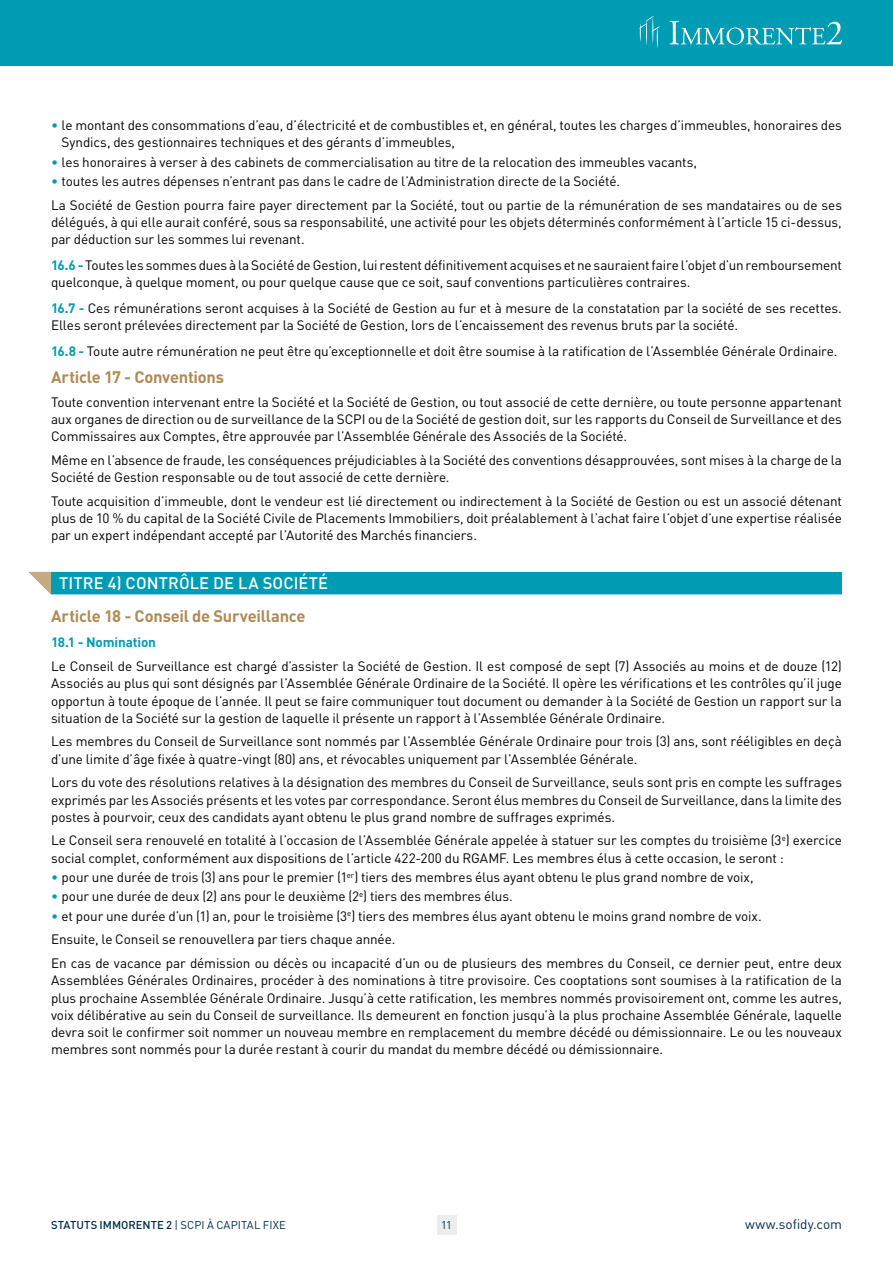
<style>
.page{position:relative;width:893px;height:1263px;background:#fff}
.page>*{position:absolute;margin:0;border:0;box-sizing:border-box;transform-origin:0 0}
.t1{font:700 16.5px "DIN";letter-spacing:-.015em;color:#b08a54}
.t2{font:500 16.5px "DIN";letter-spacing:.01em;color:#fff}
.t3{font:13.5px/17.2px "DIN";letter-spacing:-.01em;color:#000}
.t4{font:700 13.5px "DIN";letter-spacing:-.01em;color:#009cb4}
.t5{font:13.5px "DIN";color:#002d4a}
.t6{font:500 11.25px "DIN";color:#002d4a}
.t7{font:11.25px "DIN";color:#002d4a}
.s1{color:#009cb4}
.s2{font-weight:700;color:#009cb4}
.s3{font-weight:400}
</style>
<div class="page">
<div style="left:0;top:0;width:893px;height:66px;background:#009cb4"></div>
<svg style="left:670px;top:21px;width:172px;height:24px"></svg>
<svg style="left:639px;top:16px;width:21px;height:32px"></svg>
<div style="left:51px;top:572px;width:791px;height:22px;background:#009cb4"></div>
<svg style="left:29px;top:572px;width:22px;height:22px"></svg>
<div style="left:437px;top:1216px;width:19px;height:19px;background:#ededed"></div>
<p class="t3" style="left:62px;top:116px;width:782px;text-indent:-11px"><span class="s1">•</span> le montant des consommations d’eau, d’électricité et de combustibles et, en général, toutes les charges d’immeubles, honoraires des<br>Syndics, des gestionnaires techniques et des gérants d’immeubles,</p>
<p class="t3" style="left:51px;top:153px;width:648px"><span class="s1">•</span> les honoraires à verser à des cabinets de commercialisation au titre de la relocation des immeubles vacants,</p>
<p class="t3" style="left:51px;top:169px;width:792px;line-height:23.7px"><span class="s1">•</span> toutes les autres dépenses n’entrant pas dans le cadre de l’Administration directe de la Société.<br>La Société de Gestion pourra faire payer directement par la Société, tout ou partie de la rémunération de ses mandataires ou de ses</p>
<p class="t3" style="left:51px;top:213px;width:792px">délégués, à qui elle aurait conféré, sous sa responsabilité, une activité pour les objets déterminés conformément à l’article 15 ci-dessus, par déduction sur les sommes lui revenant.</p>
<p class="t3" style="left:51px;top:256px;width:792px"><span class="s2">16.6 -</span> Toutes les sommes dues à la Société de Gestion, lui restent définitivement acquises et ne sauraient faire l’objet d’un remboursement quelconque, à quelque moment, ou pour quelque cause que ce soit, sauf conventions particulières contraires.</p>
<p class="t3" style="left:51px;top:299px;width:790px"><span class="s2">16.7 -</span> Ces rémunérations seront acquises à la Société de Gestion au fur et à mesure de la constatation par la société de ses recettes.<br>Elles seront prélevées directement par la Société de Gestion, lors de l’encaissement des revenus bruts par la société.</p>
<p class="t3" style="left:51px;top:342px;width:786px"><span class="s2">16.8 -</span> Toute autre rémunération ne peut être qu’exceptionnelle et doit être soumise à la ratification de l’Assemblée Générale Ordinaire.</p>
<p class="t1" style="left:51px;top:366px;width:174px">Article 17 - Conventions</p>
<p class="t3" style="left:51px;top:393px;width:792px;text-align:justify">Toute convention intervenant entre la Société et la Société de Gestion, ou tout associé de cette dernière, ou toute personne appartenant aux organes de direction ou de surveillance de la SCPI ou de la Société de gestion doit, sur les rapports du Conseil de Surveillance et des Commissaires aux Comptes, être approuvée par l’Assemblée Générale des Associés de la Société.</p>
<p class="t3" style="left:51px;top:451px;width:792px">Même en l’absence de fraude, les conséquences préjudiciables à la Société des conventions désapprouvées, sont mises à la charge de la<br>Société de Gestion responsable ou de tout associé de cette dernière.</p>
<p class="t3" style="left:51px;top:492px;width:792px;text-align:justify">Toute acquisition d’immeuble, dont le vendeur est lié directement ou indirectement à la Société de Gestion ou est un associé détenant plus de 10 % du capital de la Société Civile de Placements Immobiliers, doit préalablement à l’achat faire l’objet d’une expertise réalisée par un expert indépendant accepté par l’Autorité des Marchés financiers.</p>
<p class="t2" style="left:59px;top:572px;width:270px">TITRE 4) CONTRÔLE DE LA SOCIÉTÉ</p>
<p class="t1" style="left:51px;top:605px;width:256px">Article 18 - Conseil de Surveillance</p>
<p class="t4" style="left:51px;top:634px;width:107px">18.1 - Nomination</p>
<p class="t3" style="left:51px;top:657px;width:792px;text-align:justify">Le Conseil de Surveillance est chargé d’assister la Société de Gestion. Il est composé de sept (7) Associés au moins et de douze (12)<br>Associés au plus qui sont désignés par l’Assemblée Générale Ordinaire de la Société. Il opère les vérifications et les contrôles qu’il juge opportun à toute époque de l’année. Il peut se faire communiquer tout document ou demander à la Société de Gestion un rapport sur la situation de la Société sur la gestion de laquelle il présente un rapport à l’Assemblée Générale Ordinaire.</p>
<p class="t3" style="left:51px;top:733px;width:792px">Les membres du Conseil de Surveillance sont nommés par l’Assemblée Générale Ordinaire pour trois (3) ans, sont rééligibles en deçà d’une limite d’âge fixée à quatre-vingt (80) ans, et révocables uniquement par l’Assemblée Générale.</p>
<p class="t3" style="left:51px;top:773px;width:792px;text-align:justify">Lors du vote des résolutions relatives à la désignation des membres du Conseil de Surveillance, seuls sont pris en compte les suffrages exprimés par les Associés présents et les votes par correspondance. Seront élus membres du Conseil de Surveillance, dans la limite des postes à pourvoir, ceux des candidats ayant obtenu le plus grand nombre de suffrages exprimés.</p>
<p class="t3" style="left:51px;top:832px;width:792px">Le Conseil sera renouvelé en totalité à l’occasion de l’Assemblée Générale appelée à statuer sur les comptes du troisième (3<sup>e</sup>) exercice social complet, conformément aux dispositions de l’article 422-200 du RGAMF. Les membres élus à cette occasion, le seront :</p>
<p class="t3" style="left:51px;top:868px;width:704px"><span class="s1">•</span> pour une durée de trois (3) ans pour le premier (1<sup>er</sup>) tiers des membres élus ayant obtenu le plus grand nombre de voix,</p>
<p class="t3" style="left:51px;top:888px;width:461px"><span class="s1">•</span> pour une durée de deux (2) ans pour le deuxième (2<sup>e</sup>) tiers des membres élus.</p>
<p class="t3" style="left:51px;top:904px;width:792px;line-height:23.7px"><span class="s1">•</span> et pour une durée d’un (1) an, pour le troisième (3<sup>e</sup>) tiers des membres élus ayant obtenu le moins grand nombre de voix.<br>Ensuite, le Conseil se renouvellera par tiers chaque année.<br>En cas de vacance par démission ou décès ou incapacité d’un ou de plusieurs des membres du Conseil, ce dernier peut, entre deux</p>
<p class="t3" style="left:51px;top:971px;width:792px;text-align:justify">Assemblées Générales Ordinaires, procéder à des nominations à titre provisoire. Ces cooptations sont soumises à la ratification de la plus prochaine Assemblée Générale Ordinaire. Jusqu’à cette ratification, les membres nommés provisoirement ont, comme les autres, voix délibérative au sein du Conseil de surveillance. Ils demeurent en fonction jusqu’à la plus prochaine Assemblée Générale, laquelle devra soit le confirmer soit nommer un nouveau membre en remplacement du membre décédé ou démissionnaire. Le ou les nouveaux membres sont nommés pour la durée restant à courir du mandat du membre décédé ou démissionnaire.</p>
<p class="t6" style="left:51px;top:1218px;width:237px">STATUTS IMMORENTE 2 <span class="s3">| SCPI À CAPITAL FIXE</span></p>
<p class="t5" style="left:745px;top:1216px;width:98px">www.sofidy.com</p>
<p class="t7" style="left:441px;top:1218px;width:12px">11</p>
</div>
